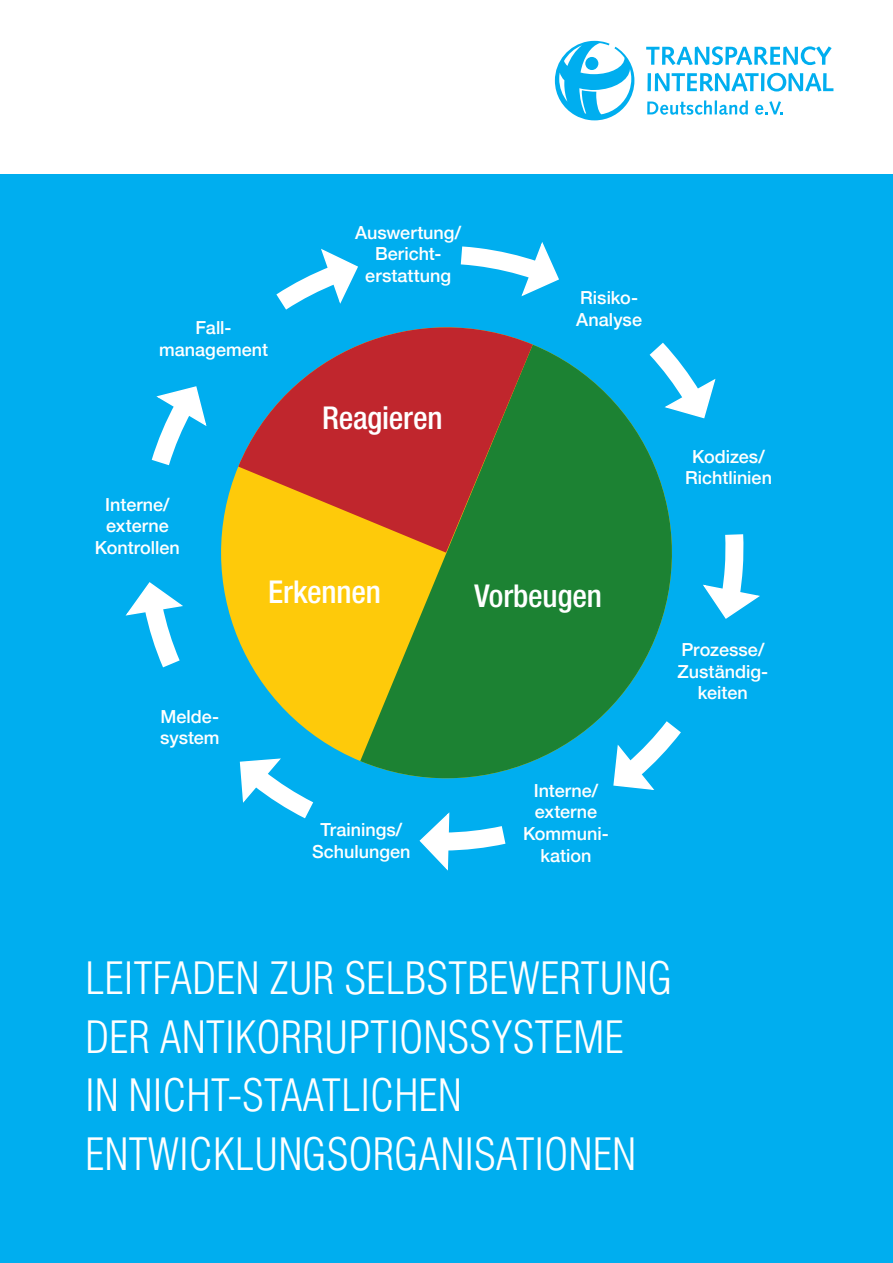
<style>
.page{position:relative;width:893px;height:1263px;background:#fff}
.page>*{position:absolute;margin:0;border:0;box-sizing:border-box;transform-origin:0 0}
.t1{font:300 condensed 43.5px/58.5px "Helvetica LT Std";color:#fff}
.t2{font:500 condensed 31.5px "Helvetica Neue LT Std";letter-spacing:-.005em;color:#fff}
.t3{font:500 18px/21.6px "Helvetica Neue";color:#fff;text-align:center}
</style>
<div class="page">
<div style="left:0;top:174px;width:893px;height:1089px;background:#00aeef"></div>
<svg style="left:555px;top:41px;width:79px;height:79px"></svg>
<svg style="left:646px;top:46px;width:186px;height:19px"></svg>
<svg style="left:647px;top:100px;width:101px;height:15px"></svg>
<svg style="left:755px;top:101px;width:28px;height:14px"></svg>
<svg style="left:647px;top:73px;width:4px;height:18px"></svg>
<svg style="left:655px;top:73px;width:104px;height:19px"></svg>
<hr style="left:761px;top:73px;width:3px;height:18px;background:#00aeef">
<svg style="left:767px;top:73px;width:66px;height:19px"></svg>
<svg style="left:288px;top:809px;width:22px;height:10px"></svg>
<svg style="left:125px;top:582px;width:58px;height:86px"></svg>
<svg style="left:151px;top:387px;width:40px;height:79px"></svg>
<svg style="left:276px;top:248px;width:82px;height:49px"></svg>
<svg style="left:460px;top:242px;width:99px;height:55px"></svg>
<svg style="left:702px;top:378px;width:14px;height:41px"></svg>
<svg style="left:703px;top:534px;width:57px;height:85px"></svg>
<svg style="left:419px;top:812px;width:87px;height:59px"></svg>
<svg style="left:191px;top:342px;width:474px;height:467px"></svg>
<svg style="left:360px;top:345px;width:342px;height:464px;fill:#1c8233"></svg>
<svg style="left:238px;top:297px;width:295px;height:256px;fill:#c0262d"></svg>
<p class="t3" style="left:159px;top:315px;width:110px">Fall&shy;management</p>
<p class="t3" style="left:95px;top:492px;width:86px">Interne/ externe<br>Kontrollen</p>
<p class="t3" style="left:355px;top:220px;width:108px">Auswertung/<br>Bericht&shy;erstattung</p>
<h2 class="t2" style="left:322px;top:399px;width:122px">Reagieren</h2>
<p class="t3" style="left:576px;top:286px;width:67px;text-align:left">Risiko-<br>Analyse</p>
<p class="t3" style="left:160px;top:704px;width:61px;text-align:left">Melde&shy;system</p>
<h2 class="t2" style="left:268px;top:573px;width:114px">Erkennen</h2>
<h2 class="t2" style="left:474px;top:577px;width:129px">Vorbeugen</h2>
<p class="t3" style="left:312px;top:817px;width:100px">Trainings/<br>Schulungen</p>
<p class="t3" style="left:523px;top:778px;width:87px">Interne/ externe<br>Kommuni&shy;kation</p>
<p class="t3" style="left:685px;top:444px;width:88px">Kodizes/<br>Richtlinien</p>
<p class="t3" style="left:678px;top:637px;width:92px">Prozesse/<br>Zuständig&shy;keiten</p>
<h1 class="t1" style="left:85px;top:949px;width:589px">LEITFADEN ZUR SELBSTBEWERTUNG<br>DER ANTIKORRUPTIONSSYSTEME<br>IN NICHT-STAATLICHEN<br>ENTWICKLUNGSORGANISATIONEN</h1>
</div>
